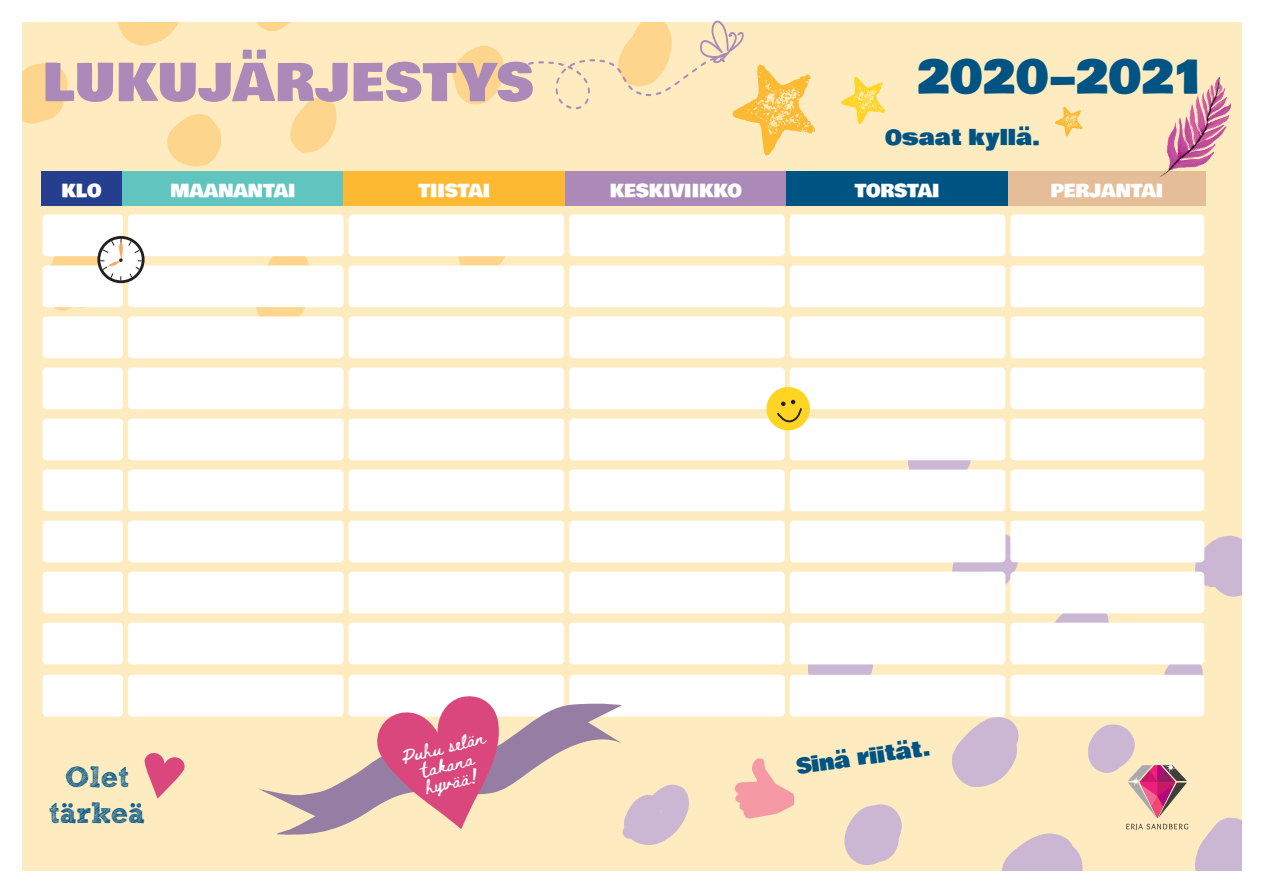
<style>
.page{position:relative;width:1263px;height:893px;background:#fff}
.page>*{position:absolute;margin:0;border:0;box-sizing:border-box;transform-origin:0 0}
.otsikot{font:51px "Bowlby One";letter-spacing:.025em;color:#ab8aba}
.otsikot-2{font:45px "Bowlby One";letter-spacing:.02em;color:#005484}
.t1{font:29.4px "Sketch Rockwell";color:#005484}
.t2{font:21px "Bowlby One";color:#005484}
.t3{font:18px "Bowlby One";color:#fff}
.Päivät_8_pt{font:14.4px "Beth Ellen";color:#fff}
</style>
<div class="page">
<div style="left:22px;top:22px;width:1219px;height:849px;background:#feebbf"></div>
<svg style="left:844px;top:804px;width:58px;height:61px"></svg>
<svg style="left:952px;top:717px;width:67px;height:70px"></svg>
<svg style="left:1002px;top:833px;width:81px;height:38px"></svg>
<svg style="left:1050px;top:613px;width:59px;height:10px"></svg>
<svg style="left:1195px;top:818px;width:46px;height:53px"></svg>
<svg style="left:807px;top:664px;width:67px;height:11px"></svg>
<svg style="left:622px;top:785px;width:67px;height:60px"></svg>
<svg style="left:952px;top:531px;width:67px;height:66px"></svg>
<svg style="left:1193px;top:536px;width:48px;height:61px;background:#d2bed1"></svg>
<svg style="left:1163px;top:663px;width:40px;height:13px"></svg>
<svg style="left:907px;top:460px;width:64px;height:10px"></svg>
<svg style="left:22px;top:63px;width:46px;height:61px"></svg>
<svg style="left:118px;top:22px;width:61px;height:23px"></svg>
<svg style="left:167px;top:114px;width:54px;height:52px"></svg>
<svg style="left:257px;top:22px;width:34px;height:9px"></svg>
<svg style="left:290px;top:97px;width:47px;height:56px"></svg>
<svg style="left:255px;top:256px;width:56px;height:60px"></svg>
<svg style="left:452px;top:46px;width:52px;height:58px"></svg>
<svg style="left:458px;top:256px;width:54px;height:9px"></svg>
<div style="left:41px;top:171px;width:81px;height:35px;background:#253f8e"></div>
<div style="left:122px;top:171px;width:222px;height:35px;background:#5fc5be"></div>
<div style="left:344px;top:171px;width:221px;height:35px;background:#fdb931"></div>
<div style="left:565px;top:171px;width:221px;height:35px;background:#ab8aba"></div>
<div style="left:786px;top:171px;width:222px;height:35px;background:#005484"></div>
<div style="left:1008px;top:171px;width:198px;height:35px;background:#e6bd99"></div>
<div style="left:43px;top:214px;width:80px;height:42px;background:#fff;border-radius:4px"></div>
<div style="left:128px;top:214px;width:216px;height:42px;background:#fff;border-radius:4px"></div>
<div style="left:348px;top:214px;width:216px;height:42px;background:#fff;border-radius:4px"></div>
<div style="left:569px;top:214px;width:216px;height:42px;background:#fff;border-radius:4px"></div>
<div style="left:790px;top:214px;width:215px;height:42px;background:#fff;border-radius:4px"></div>
<div style="left:1010px;top:214px;width:194px;height:42px;background:#fff;border-radius:4px"></div>
<div style="left:43px;top:265px;width:80px;height:42px;background:#fff;border-radius:4px"></div>
<div style="left:128px;top:265px;width:216px;height:42px;background:#fff;border-radius:4px"></div>
<div style="left:348px;top:265px;width:216px;height:42px;background:#fff;border-radius:4px"></div>
<div style="left:569px;top:265px;width:216px;height:42px;background:#fff;border-radius:4px"></div>
<div style="left:790px;top:265px;width:215px;height:42px;background:#fff;border-radius:4px"></div>
<div style="left:1010px;top:265px;width:194px;height:42px;background:#fff;border-radius:4px"></div>
<div style="left:43px;top:316px;width:80px;height:42px;background:#fff;border-radius:4px"></div>
<div style="left:128px;top:316px;width:216px;height:42px;background:#fff;border-radius:4px"></div>
<div style="left:348px;top:316px;width:216px;height:42px;background:#fff;border-radius:4px"></div>
<div style="left:569px;top:316px;width:216px;height:42px;background:#fff;border-radius:4px"></div>
<div style="left:790px;top:316px;width:215px;height:42px;background:#fff;border-radius:4px"></div>
<div style="left:1010px;top:316px;width:194px;height:42px;background:#fff;border-radius:4px"></div>
<div style="left:43px;top:367px;width:80px;height:42px;background:#fff;border-radius:4px"></div>
<div style="left:128px;top:367px;width:216px;height:42px;background:#fff;border-radius:4px"></div>
<div style="left:348px;top:367px;width:216px;height:42px;background:#fff;border-radius:4px"></div>
<div style="left:569px;top:367px;width:216px;height:42px;background:#fff;border-radius:4px"></div>
<div style="left:790px;top:367px;width:215px;height:42px;background:#fff;border-radius:4px"></div>
<div style="left:1010px;top:367px;width:194px;height:42px;background:#fff;border-radius:4px"></div>
<div style="left:43px;top:419px;width:80px;height:41px;background:#fff;border-radius:4px"></div>
<div style="left:128px;top:419px;width:216px;height:41px;background:#fff;border-radius:4px"></div>
<div style="left:348px;top:419px;width:216px;height:41px;background:#fff;border-radius:4px"></div>
<div style="left:569px;top:419px;width:216px;height:41px;background:#fff;border-radius:4px"></div>
<div style="left:790px;top:419px;width:215px;height:41px;background:#fff;border-radius:4px"></div>
<div style="left:1010px;top:419px;width:194px;height:41px;background:#fff;border-radius:4px"></div>
<div style="left:43px;top:470px;width:80px;height:41px;background:#fff;border-radius:4px"></div>
<div style="left:128px;top:470px;width:216px;height:41px;background:#fff;border-radius:4px"></div>
<div style="left:348px;top:470px;width:216px;height:41px;background:#fff;border-radius:4px"></div>
<div style="left:569px;top:470px;width:216px;height:41px;background:#fff;border-radius:4px"></div>
<div style="left:790px;top:470px;width:215px;height:41px;background:#fff;border-radius:4px"></div>
<div style="left:1010px;top:470px;width:194px;height:41px;background:#fff;border-radius:4px"></div>
<div style="left:43px;top:521px;width:80px;height:41px;background:#fff;border-radius:4px"></div>
<div style="left:128px;top:521px;width:216px;height:41px;background:#fff;border-radius:4px"></div>
<div style="left:348px;top:521px;width:216px;height:41px;background:#fff;border-radius:4px"></div>
<div style="left:569px;top:521px;width:216px;height:41px;background:#fff;border-radius:4px"></div>
<div style="left:790px;top:521px;width:215px;height:41px;background:#fff;border-radius:4px"></div>
<div style="left:1010px;top:521px;width:194px;height:41px;background:#fff;border-radius:4px"></div>
<div style="left:43px;top:572px;width:80px;height:41px;background:#fff;border-radius:4px"></div>
<div style="left:128px;top:572px;width:216px;height:41px;background:#fff;border-radius:4px"></div>
<div style="left:348px;top:572px;width:216px;height:41px;background:#fff;border-radius:4px"></div>
<div style="left:569px;top:572px;width:216px;height:41px;background:#fff;border-radius:4px"></div>
<div style="left:790px;top:572px;width:215px;height:41px;background:#fff;border-radius:4px"></div>
<div style="left:1010px;top:572px;width:194px;height:41px;background:#fff;border-radius:4px"></div>
<div style="left:43px;top:623px;width:80px;height:41px;background:#fff;border-radius:4px"></div>
<div style="left:128px;top:623px;width:216px;height:41px;background:#fff;border-radius:4px"></div>
<div style="left:348px;top:623px;width:216px;height:41px;background:#fff;border-radius:4px"></div>
<div style="left:569px;top:623px;width:216px;height:41px;background:#fff;border-radius:4px"></div>
<div style="left:790px;top:623px;width:215px;height:41px;background:#fff;border-radius:4px"></div>
<div style="left:1010px;top:623px;width:194px;height:41px;background:#fff;border-radius:4px"></div>
<div style="left:43px;top:675px;width:80px;height:42px;background:#fff;border-radius:4px"></div>
<div style="left:128px;top:675px;width:216px;height:42px;background:#fff;border-radius:4px"></div>
<div style="left:348px;top:675px;width:216px;height:42px;background:#fff;border-radius:4px"></div>
<div style="left:569px;top:675px;width:216px;height:42px;background:#fff;border-radius:4px"></div>
<div style="left:790px;top:675px;width:215px;height:42px;background:#fff;border-radius:4px"></div>
<div style="left:1010px;top:675px;width:194px;height:42px;background:#fff;border-radius:4px"></div>
<svg style="left:1126px;top:824px;width:62px;height:6px"></svg>
<svg style="left:1088px;top:725px;width:99px;height:93px"></svg>
<svg style="left:144px;top:753px;width:41px;height:46px"></svg>
<svg style="left:1055px;top:107px;width:28px;height:29px"></svg>
<svg style="left:841px;top:77px;width:44px;height:47px"></svg>
<svg style="left:97px;top:236px;width:48px;height:47px"></svg>
<svg style="left:48px;top:236px;width:94px;height:75px"></svg>
<img style="left:1210px;top:77px;width:9px;height:27px">
<svg style="left:519px;top:20px;width:296px;height:135px"></svg>
<div style="left:766px;top:387px;width:44px;height:43px;background:#ffd422;border-radius:50%"></div>
<svg style="left:777px;top:400px;width:26px;height:26px"></svg>
<svg style="left:735px;top:758px;width:60px;height:61px"></svg>
<svg style="left:258px;top:702px;width:364px;height:133px"></svg>
<svg style="left:374px;top:696px;width:128px;height:133px"></svg>
<p class="otsikot" style="left:43px;top:44px;width:492px">LUKUJÄRJESTYS</p>
<p class="otsikot-2" style="left:917px;top:43px;width:292px">2020–2021</p>
<p class="t2" style="left:885px;top:121px;width:157px">Osaat kyllä.</p>
<p class="t3" style="left:61px;top:177px;width:42px">KLO</p>
<p class="t3" style="left:170px;top:177px;width:127px">MAANANTAI</p>
<p class="t3" style="left:418px;top:177px;width:73px">TIISTAI</p>
<p class="t3" style="left:610px;top:177px;width:134px">KESKIVIIKKO</p>
<p class="t3" style="left:855px;top:177px;width:86px">TORSTAI</p>
<p class="t3" style="left:1050px;top:177px;width:114px">PERJANTAI</p>
<p class="t1" style="left:65px;top:761px;width:65px">Olet</p>
<p class="t1" style="left:49px;top:796px;width:97px">tärkeä</p>
<p class="Päivät_8_pt" style="left:400px;top:751px;width:87px;rotate:-14deg">Puhu selän</p>
<p class="Päivät_8_pt" style="left:420px;top:764px;width:55px;rotate:-14deg">takana</p>
<p class="Päivät_8_pt" style="left:424px;top:781px;width:56px;rotate:-14deg">hyvää!</p>
<p class="t2" style="left:794px;top:751px;width:136px;rotate:-8deg">Sinä riität.</p>
</div>
